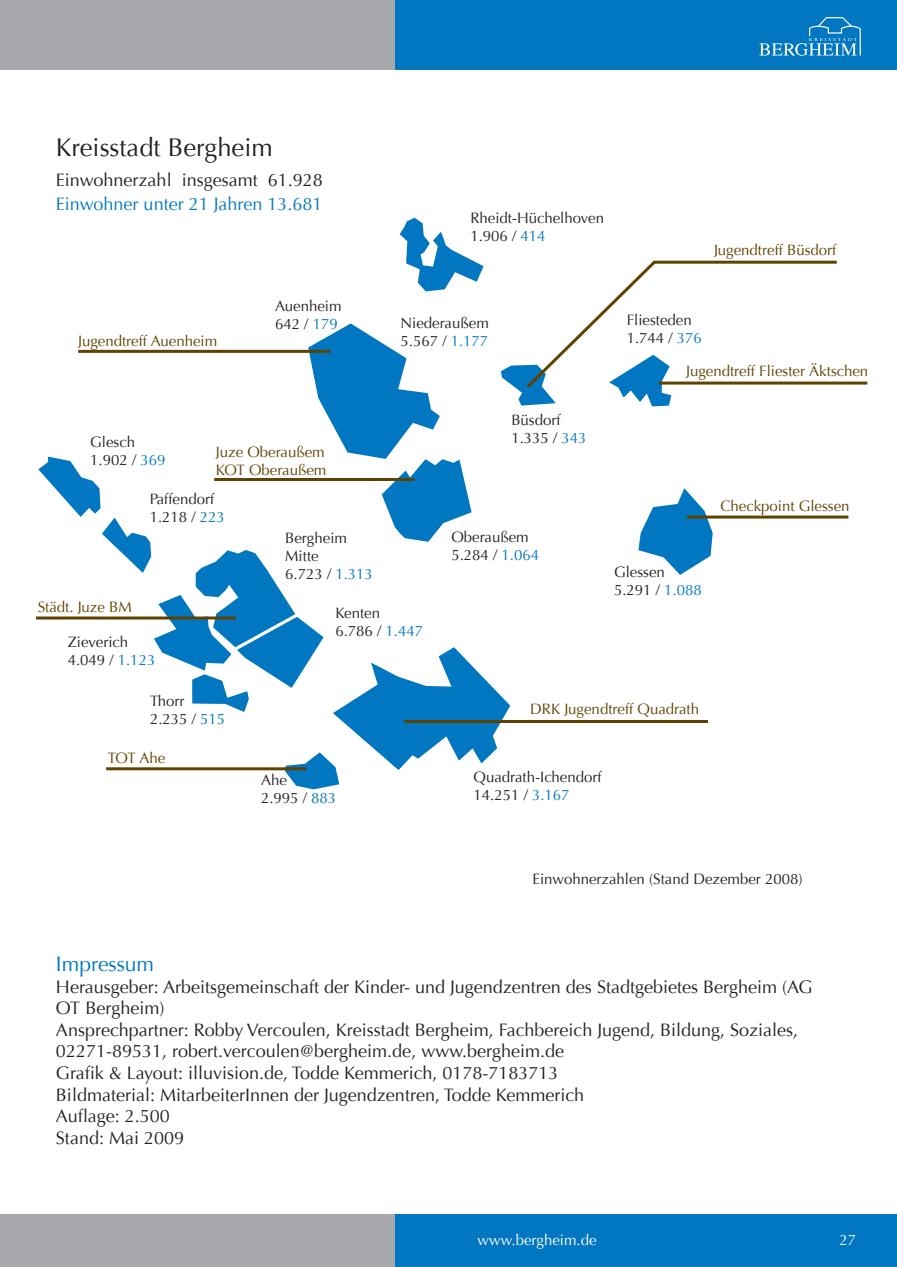
<style>
.page{position:relative;width:897px;height:1267px;background:#fff}
.page>*{position:absolute;margin:0;border:0;box-sizing:border-box;transform-origin:0 0}
.t1{font:25.5px "Optima";color:#231f20}
.t2{font:21px "Optima";color:#0077c0}
.t3{font:18px/21.6px "Optima";color:#231f20}
.t4{font:18px "Optima";color:#0077c0}
.t5{font:15px/18px "Optima";color:#231f20}
.t6{font:15px/18px "Optima";color:#5f4200}
.t7{font:15px "Optima";color:#fff}
.s1{color:#0077c0}
</style>
<div class="page">
<div style="left:394px;top:0;width:502px;height:70px;background:#0077c0"></div>
<div style="left:395px;top:1214px;width:501px;height:52px;background:#0077c0"></div>
<hr style="left:0;top:0;width:2px;height:70px;background:#a8a9ad">
<hr style="left:0;top:1214px;width:2px;height:52px;background:#a8a9ad">
<div style="left:2px;top:0;width:393px;height:70px;background:#a8a9ad"></div>
<div style="left:2px;top:1214px;width:393px;height:52px;background:#a8a9ad"></div>
<svg style="left:759px;top:17px;width:101px;height:39px"></svg>
<hr style="left:658px;top:381px;width:209px;height:3px;background:#5f4200">
<hr style="left:686px;top:515px;width:162px;height:3px;background:#5f4200">
<hr style="left:36px;top:616px;width:200px;height:3px;background:#5f4200">
<hr style="left:653px;top:261px;width:183px;height:3px;background:#5f4200">
<svg style="left:38px;top:218px;width:674px;height:571px"></svg>
<h1 class="t1" style="left:56px;top:132px;width:218px">Kreisstadt Bergheim</h1>
<p class="t3" style="left:56px;top:169px;width:268px">Einwohnerzahl insgesamt 61.928</p>
<p class="t4" style="left:56px;top:193px;width:268px">Einwohner unter 21 Jahren 13.681</p>
<p class="t5" style="left:470px;top:209px;width:135px">Rheidt-Hüchelhoven<br>1.906 / <span class="s1">414</span></p>
<p class="t6" style="left:714px;top:241px;width:124px">Jugendtreff Büsdorf</p>
<p class="t6" style="left:78px;top:331px;width:140px">Jugendtreff Auenheim</p>
<p class="t5" style="left:275px;top:297px;width:68px">Auenheim<br>642 / <span class="s1">179</span></p>
<p class="t5" style="left:90px;top:433px;width:77px">Glesch<br>1.902 / <span class="s1">369</span></p>
<p class="t5" style="left:150px;top:489px;width:77px">Paffendorf<br>1.218 / <span class="s1">223</span></p>
<p class="t6" style="left:216px;top:443px;width:112px">Juze Oberaußem<br>KOT Oberaußem</p>
<p class="t5" style="left:285px;top:529px;width:89px">Bergheim<br>Mitte<br>6.723 / <span class="s1">1.313</span></p>
<p class="t5" style="left:400px;top:314px;width:90px">Niederaußem<br>5.567 / <span class="s1">1.177</span></p>
<p class="t5" style="left:511px;top:411px;width:77px">Büsdorf<br>1.335 / <span class="s1">343</span></p>
<p class="t5" style="left:451px;top:528px;width:89px">Oberaußem<br>5.284 / <span class="s1">1.064</span></p>
<p class="t6" style="left:38px;top:598px;width:95px">Städt. Juze BM</p>
<p class="t5" style="left:68px;top:633px;width:89px">Zieverich<br>4.049 / <span class="s1">1.123</span></p>
<p class="t5" style="left:335px;top:604px;width:89px">Kenten<br>6.786 / <span class="s1">1.447</span></p>
<p class="t5" style="left:626px;top:311px;width:77px">Fliesteden<br>1.744 / <span class="s1">376</span></p>
<p class="t6" style="left:686px;top:362px;width:184px">Jugendtreff Fliester Äktschen</p>
<p class="t5" style="left:614px;top:562px;width:89px">Glessen<br>5.291 / <span class="s1">1.088</span></p>
<p class="t6" style="left:720px;top:497px;width:130px">Checkpoint Glessen</p>
<p class="t5" style="left:150px;top:691px;width:77px">Thorr<br>2.235 / <span class="s1">515</span></p>
<p class="t6" style="left:108px;top:749px;width:59px">TOT Ahe</p>
<p class="t5" style="left:261px;top:771px;width:77px">Ahe<br>2.995 / <span class="s1">883</span></p>
<p class="t6" style="left:530px;top:700px;width:170px">DRK Jugendtreff Quadrath</p>
<p class="t5" style="left:473px;top:768px;width:129px">Quadrath-Ichendorf<br>14.251 / <span class="s1">3.167</span></p>
<p class="t5" style="left:532px;top:869px;width:271px">Einwohnerzahlen (Stand Dezember 2008)</p>
<p class="t2" style="left:56px;top:951px;width:100px">Impressum</p>
<p class="t3" style="left:56px;top:975px;width:757px">Herausgeber: Arbeitsgemeinschaft der Kinder- und Jugendzentren des Stadtgebietes Bergheim (AG OT Bergheim)<br>Ansprechpartner: Robby Vercoulen, Kreisstadt Bergheim, Fachbereich Jugend, Bildung, Soziales, 02271-89531, robert.vercoulen@bergheim.de, www.bergheim.de<br>Grafik &amp; Layout: illuvision.de, Todde Kemmerich, 0178-7183713<br>Bildmaterial: MitarbeiterInnen der Jugendzentren, Todde Kemmerich<br>Auflage: 2.500<br>Stand: Mai 2009</p>
<p class="t7" style="left:477px;top:1230px;width:120px">www.bergheim.de</p>
<p class="t7" style="left:839px;top:1230px;width:18px">27</p>
</div>
